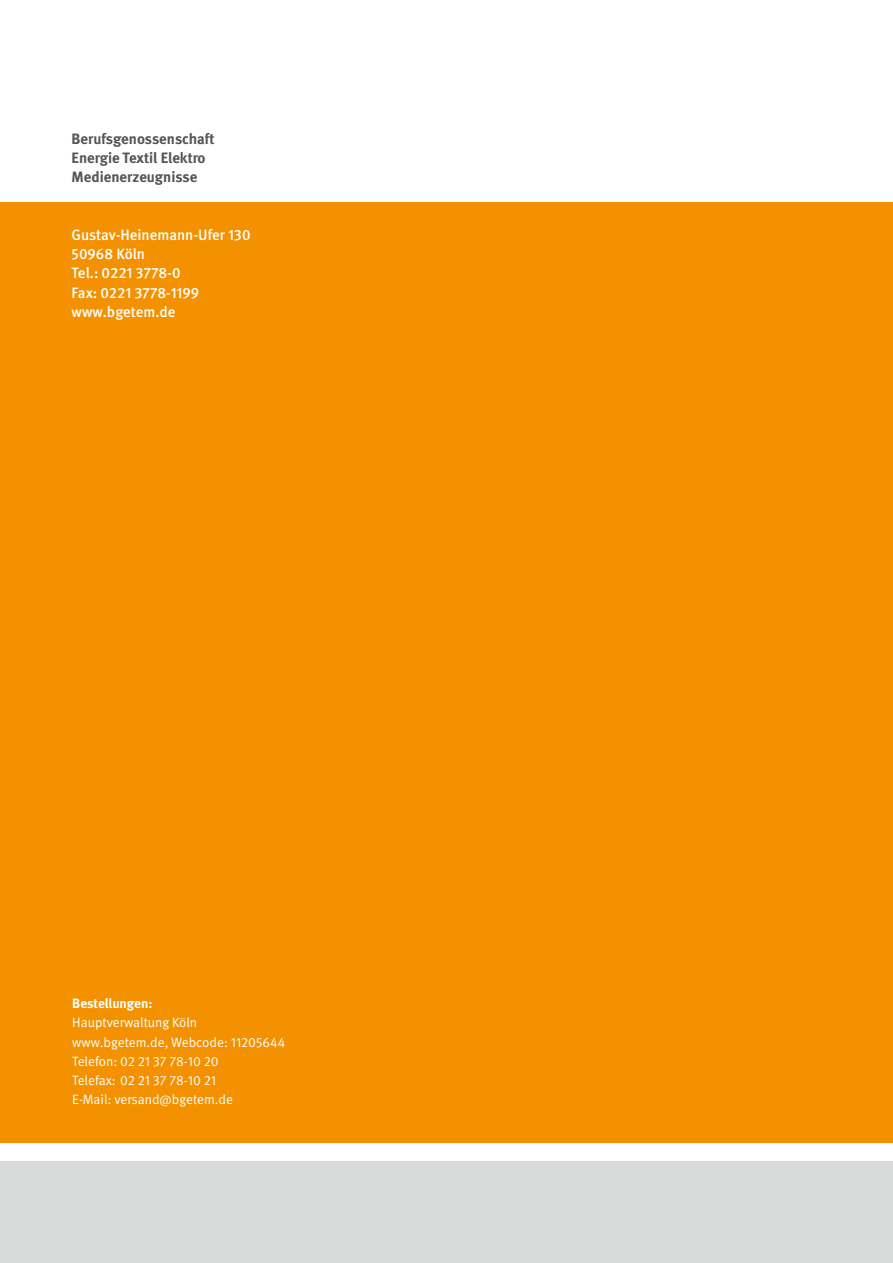
<style>
.page{position:relative;width:893px;height:1263px;background:#fff}
.page>*{position:absolute;margin:0;border:0;box-sizing:border-box;transform-origin:0 0}
.t1{font:500 15px/19.2px "DGUV Meta";color:#fff}
.t2{font:700 15px/19.2px "DGUV Meta";color:#565655}
.t3{font:13.5px/19.2px "DGUV Meta";color:#fff}
.t4{font:700 13.5px "DGUV Meta";letter-spacing:-.005em;color:#fff}
</style>
<div class="page">
<div style="left:0;top:202px;width:893px;height:940px;background:#f39100"></div>
<div style="left:0;top:1162px;width:893px;height:101px;background:#d9dada"></div>
<p class="t2" style="left:72px;top:130px;width:145px">Berufsgenossenschaft<br>Energie Textil Elektro<br>Medienerzeugnisse</p>
<p class="t1" style="left:72px;top:226px;width:180px">Gustav-Heinemann-Ufer 130<br>50968 Köln<br>Tel.: 0221 3778-0<br>Fax: 0221 3778-1199 www.bgetem.de</p>
<p class="t4" style="left:72px;top:995px;width:82px">Bestellungen:</p>
<p class="t3" style="left:72px;top:1013px;width:214px">Hauptverwaltung Köln www.bgetem.de, Webcode: 11205644<br>Telefon: 02 21 37 78-10 20<br>Telefax: 02 21 37 78-10 21<br>E-Mail: versand@bgetem.de</p>
</div>
